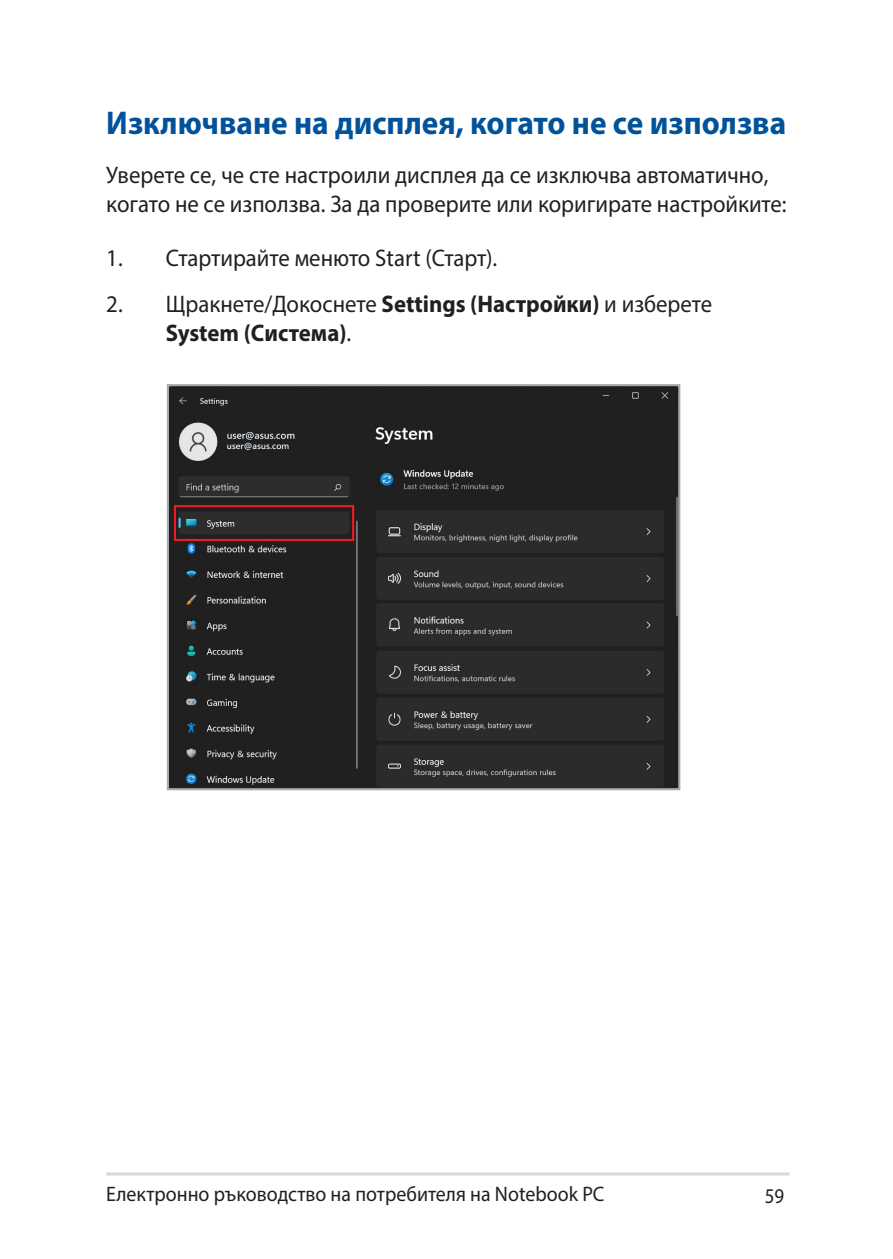
<style>
.page{position:relative;width:893px;height:1259px;background:#fff}
.page>*{position:absolute;margin:0;border:0;box-sizing:border-box;transform-origin:0 0}
.t1{font:700 33px "Myriad Pro";color:#01529a;scale:.95 1}
.t2{font:24px/28.8px "Myriad Pro";color:#231f20;scale:.95 1}
.t3{font:700 24px/28.8px "Myriad Pro";color:#231f20;scale:.95 1}
.t4{font:21px "Myriad Pro";color:#231f20;scale:.95 1}
.t5{font:21px "Myriad Pro";color:#231f20;scale:.9 1}
.s1{font-weight:400}
</style>
<div class="page">
<hr style="left:106px;top:1172px;width:683px;height:3px;background:#d8d8d8">
<img style="left:170px;top:387px;width:507px;height:400px">
<div style="left:167px;top:384px;width:513px;height:406px;border:2px solid #a8a9ad"></div>
<div style="left:174px;top:505px;width:180px;height:36px;border:2px solid #ee1d23"></div>
<h1 class="t1" style="left:106px;top:101px;width:717px">Изключване на дисплея, когато не се използва</h1>
<p class="t2" style="left:106px;top:160px;width:718px">Уверете се, че сте настроили дисплея да се изключва автоматично, когато не се използва. За да проверите или коригирате настройките:</p>
<p class="t2" style="left:106px;top:243px;width:413px">1. Стартирайте менюто Start (Старт).</p>
<p class="t3" style="left:166px;top:289px;width:577px;text-indent:-60px"><span class="s1">2. Щракнете/Докоснете</span> Settings (Настройки) <span class="s1">и изберете<br></span>System (Система)<span class="s1">.</span></p>
<p class="t4" style="left:106px;top:1180px;width:526px">Електронно ръководство на потребителя на Notebook PC</p>
<p class="t5" style="left:765px;top:1182px;width:23px">59</p>
</div>
